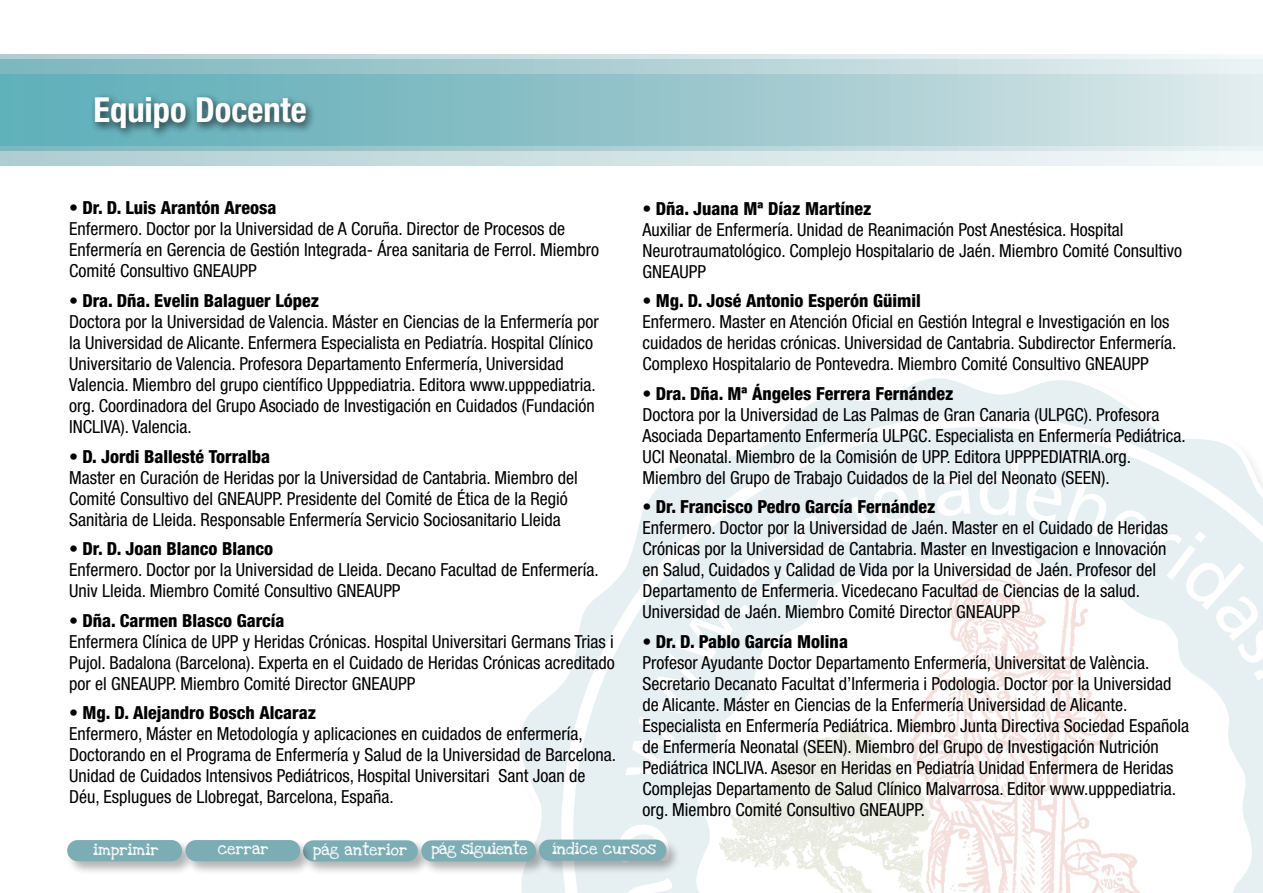
<style>
.page{position:relative;width:1263px;height:893px;background:#fff}
.page>*{position:absolute;margin:0;border:0;box-sizing:border-box;transform-origin:0 0}
.t1{font:700 condensed 34.5px "Helvetica Neue LT";color:#fff}
.t2{font:condensed 18px/21px "Helvetica Neue LT";color:#000}
.t3{font:16.5px "Love Ya Like A Sister";color:#fff}
.t4{font:16.5px "Love Ya Like A Sister";letter-spacing:-.03em;color:#fff}
.s1{font-weight:800}
</style>
<div class="page">
<svg style="left:520px;top:378px;width:610px;height:515px"></svg>
<svg style="left:555px;top:409px;width:598px;height:484px"></svg>
<svg style="left:565px;top:427px;width:698px;height:466px"></svg>
<svg style="left:682px;top:539px;width:578px;height:354px"></svg>
<svg style="left:618px;top:822px;width:63px;height:71px"></svg>
<img style="left:712px;top:708px;width:223px;height:185px">
<svg style="left:625px;top:462px;width:304px;height:313px"></svg>
<svg style="left:936px;top:474px;width:34px;height:43px"></svg>
<svg style="left:979px;top:459px;width:284px;height:221px"></svg>
<div style="left:0;top:74px;width:1263px;height:92px;background:linear-gradient(to right,#aecdd1,#f6f9fa)"></div>
<div style="left:0;top:59px;width:1263px;height:92px;background:linear-gradient(to right,#79b4bc,#e8f0f1)"></div>
<svg style="left:0;top:54px;width:1263px;height:92px;background:#a4ccd2"></svg>
<div style="left:90px;top:93px;width:227px;height:46px;background:#000;opacity:.75"></div>
<div style="left:302px;top:839px;width:130px;height:37px;background:#000;opacity:.3"></div>
<div style="left:303px;top:840px;width:115px;height:21px;background:#7cacb4;border-radius:11px"></div>
<div style="left:420px;top:839px;width:130px;height:37px;background:#000;opacity:.3"></div>
<div style="left:421px;top:840px;width:115px;height:21px;background:#7cacb4;border-radius:11px"></div>
<div style="left:537px;top:838px;width:143px;height:37px;background:#000;opacity:.3"></div>
<div style="left:539px;top:840px;width:127px;height:21px;background:#7cacb4;border-radius:11px"></div>
<div style="left:66px;top:838px;width:130px;height:38px;background:#000;opacity:.3"></div>
<div style="left:67px;top:840px;width:115px;height:21px;background:#7cacb4;border-radius:11px"></div>
<div style="left:184px;top:838px;width:131px;height:38px;background:#000;opacity:.3"></div>
<div style="left:185px;top:840px;width:115px;height:21px;background:#7cacb4;border-radius:11px"></div>
<h1 class="t1" style="left:94px;top:89px;width:215px">Equipo Docente</h1>
<p class="t2" style="left:69px;top:197px;width:531px">• <span class="s1">Dr. D. Luis Arantón Areosa<br></span>Enfermero. Doctor por la Universidad de A Coruña. Director de Procesos de Enfermería en Gerencia de Gestión Integrada- Área sanitaria de Ferrol. Miembro Comité Consultivo GNEAUPP</p>
<p class="t2" style="left:69px;top:290px;width:531px">• <span class="s1">Dra. Dña. Evelin Balaguer López<br></span>Doctora por la Universidad de Valencia. Máster en Ciencias de la Enfermería por la Universidad de Alicante. Enfermera Especialista en Pediatría. Hospital Clínico Universitario de Valencia. Profesora Departamento Enfermería, Universidad Valencia. Miembro del grupo científico Upppediatria. Editora www.upppediatria. org. Coordinadora del Grupo Asociado de Investigación en Cuidados (Fundación INCLIVA). Valencia.</p>
<p class="t2" style="left:69px;top:446px;width:510px">• <span class="s1">D. Jordi Ballesté Torralba<br></span>Master en Curación de Heridas por la Universidad de Cantabria. Miembro del Comité Consultivo del GNEAUPP. Presidente del Comité de Ética de la Regió Sanitària de Lleida. Responsable Enfermería Servicio Sociosanitario Lleida</p>
<p class="t2" style="left:69px;top:538px;width:531px">• <span class="s1">Dr. D. Joan Blanco Blanco<br></span>Enfermero. Doctor por la Universidad de Lleida. Decano Facultad de Enfermería.<br>Univ Lleida. Miembro Comité Consultivo GNEAUPP</p>
<p class="t2" style="left:69px;top:610px;width:547px">• <span class="s1">Dña. Carmen Blasco García<br></span>Enfermera Clínica de UPP y Heridas Crónicas. Hospital Universitari Germans Trias i Pujol. Badalona (Barcelona). Experta en el Cuidado de Heridas Crónicas acreditado por el GNEAUPP. Miembro Comité Director GNEAUPP</p>
<p class="t2" style="left:69px;top:702px;width:548px">• <span class="s1">Mg. D. Alejandro Bosch Alcaraz<br></span>Enfermero, Máster en Metodología y aplicaciones en cuidados de enfermería, Doctorando en el Programa de Enfermería y Salud de la Universidad de Barcelona.<br>Unidad de Cuidados Intensivos Pediátricos, Hospital Universitari Sant Joan de Déu, Esplugues de Llobregat, Barcelona, España.</p>
<p class="t2" style="left:642px;top:198px;width:541px">• <span class="s1">Dña. Juana Mª Díaz Martínez<br></span>Auxiliar de Enfermería. Unidad de Reanimación Post Anestésica. Hospital Neurotraumatológico. Complejo Hospitalario de Jaén. Miembro Comité Consultivo GNEAUPP</p>
<p class="t2" style="left:642px;top:290px;width:536px">• <span class="s1">Mg. D. José Antonio Esperón Güimil<br></span>Enfermero. Master en Atención Oficial en Gestión Integral e Investigación en los cuidados de heridas crónicas. Universidad de Cantabria. Subdirector Enfermería.<br>Complexo Hospitalario de Pontevedra. Miembro Comité Consultivo GNEAUPP</p>
<p class="t2" style="left:642px;top:383px;width:545px">• <span class="s1">Dra. Dña. Mª Ángeles Ferrera Fernández<br></span>Doctora por la Universidad de Las Palmas de Gran Canaria (ULPGC). Profesora Asociada Departamento Enfermería ULPGC. Especialista en Enfermería Pediátrica.<br>UCI Neonatal. Miembro de la Comisión de UPP. Editora UPPPEDIATRIA.org.<br>Miembro del Grupo de Trabajo Cuidados de la Piel del Neonato (SEEN).</p>
<p class="t2" style="left:642px;top:496px;width:527px">• <span class="s1">Dr. Francisco Pedro García Fernández<br></span>Enfermero. Doctor por la Universidad de Jaén. Master en el Cuidado de Heridas Crónicas por la Universidad de Cantabria. Master en Investigacion e Innovación en Salud, Cuidados y Calidad de Vida por la Universidad de Jaén. Profesor del Departamento de Enfermeria. Vicedecano Facultad de Ciencias de la salud.<br>Universidad de Jaén. Miembro Comité Director GNEAUPP</p>
<p class="t2" style="left:642px;top:631px;width:548px">• <span class="s1">Dr. D. Pablo García Molina<br></span>Profesor Ayudante Doctor Departamento Enfermería, Universitat de València.<br>Secretario Decanato Facultat d’Infermeria i Podologia. Doctor por la Universidad de Alicante. Máster en Ciencias de la Enfermería Universidad de Alicante.<br>Especialista en Enfermería Pediátrica. Miembro Junta Directiva Sociedad Española de Enfermería Neonatal (SEEN). Miembro del Grupo de Investigación Nutrición Pediátrica INCLIVA. Asesor en Heridas en Pediatría Unidad Enfermera de Heridas Complejas Departamento de Salud Clínico Malvarrosa. Editor www.upppediatria. org. Miembro Comité Consultivo GNEAUPP.</p>
<p class="t3" style="left:93px;top:840px;width:67px">imprimir</p>
<p class="t3" style="left:218px;top:839px;width:52px">cerrar</p>
<p class="t3" style="left:313px;top:840px;width:96px">pág anterior</p>
<p class="t4" style="left:431px;top:839px;width:98px">pág siguiente</p>
<p class="t3" style="left:552px;top:839px;width:106px">índice cursos</p>
</div>
